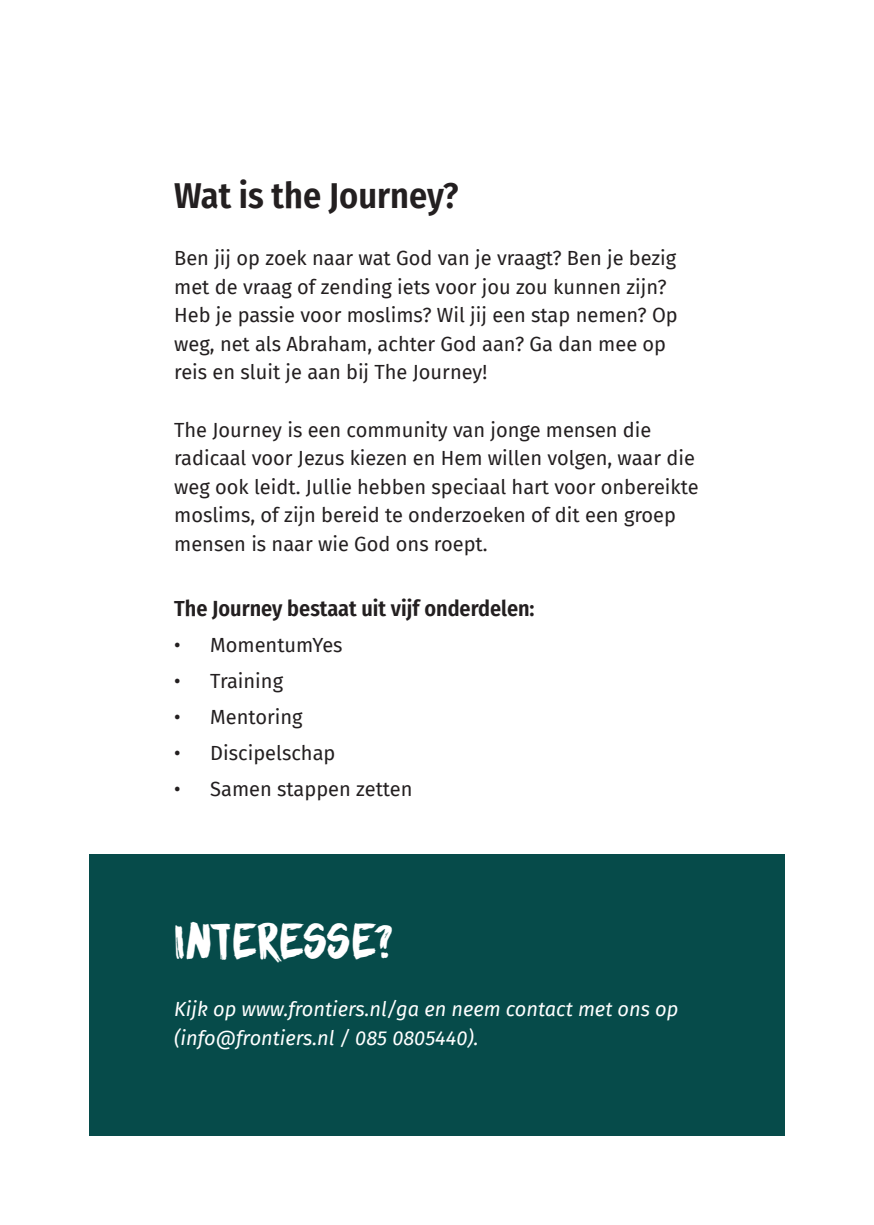
<style>
.page{position:relative;width:874px;height:1225px;background:#fff}
.page>*{position:absolute;margin:0;border:0;box-sizing:border-box;transform-origin:0 0}
.Kop_1_DK_Sensory{font:44px "DK Sensory Overload";letter-spacing:-.04em;color:#fff}
.Kop_2{font:600 36px "Fira Sans Condensed";color:#231f20}
.Kop_3{font:600 22px "Fira Sans Condensed";color:#231f20}
.Paragraaf{font:20px/28.6px "Fira Sans";color:#231f20}
.Paragraaf-2{font:italic 20px/28.6px "Fira Sans";color:#fff}
</style>
<div class="page">
<div style="left:89px;top:854px;width:695px;height:282px;background:#064b4a"></div>
<p class="Kop_2" style="left:174px;top:166px;width:286px">Wat is the Journey?</p>
<p class="Paragraaf" style="left:174px;top:243px;width:505px">Ben jij op zoek naar wat God van je vraagt? Ben je bezig met de vraag of zending iets voor jou zou kunnen zijn?<br>Heb je passie voor moslims? Wil jij een stap nemen? Op weg, net als Abraham, achter God aan? Ga dan mee op reis en sluit je aan bij The Journey!</p>
<p class="Paragraaf" style="left:174px;top:415px;width:525px">The Journey is een community van jonge mensen die radicaal voor Jezus kiezen en Hem willen volgen, waar die weg ook leidt. Jullie hebben speciaal hart voor onbereikte moslims, of zijn bereid te onderzoeken of dit een groep mensen is naar wie God ons roept.</p>
<p class="Kop_3" style="left:174px;top:590px;width:362px">The Journey bestaat uit vijf onderdelen:</p>
<p class="Paragraaf" style="left:174px;top:630px;width:170px">• MomentumYes</p>
<p class="Paragraaf" style="left:174px;top:666px;width:110px">• Training</p>
<p class="Paragraaf" style="left:174px;top:702px;width:130px">• Mentoring</p>
<p class="Paragraaf" style="left:174px;top:738px;width:163px">• Discipelschap</p>
<p class="Paragraaf" style="left:174px;top:774px;width:240px">• Samen stappen zetten</p>
<p class="Kop_1_DK_Sensory" style="left:174px;top:909px;width:220px">INTERESSE?</p>
<p class="Paragraaf-2" style="left:174px;top:994px;width:505px">Kijk op www.frontiers.nl/ga en neem contact met ons op (info@frontiers.nl / 085 0805440).</p>
</div>
